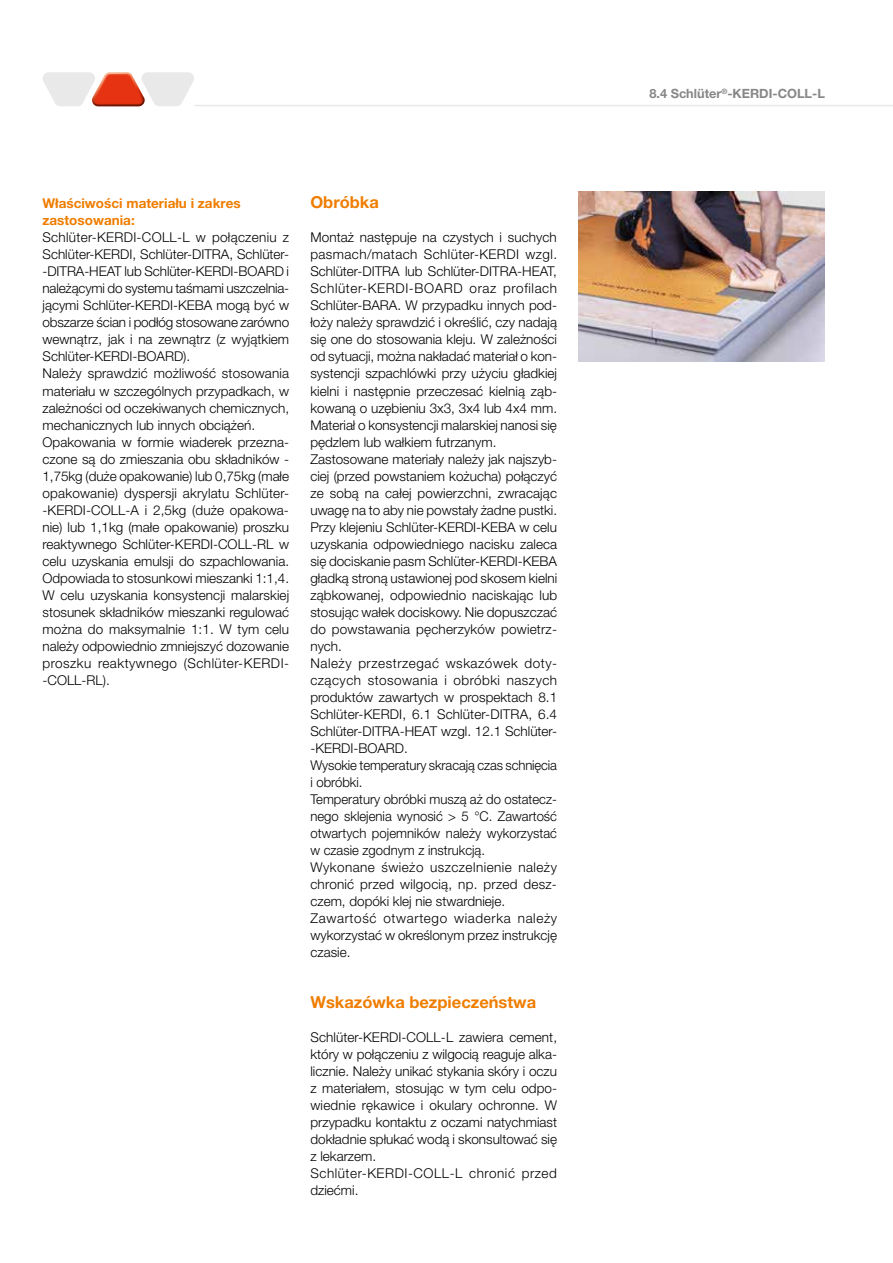
<style>
.page{position:relative;width:893px;height:1263px;background:#fff}
.page>*{position:absolute;margin:0;border:0;box-sizing:border-box;transform-origin:0 0}
.t1{font:700 16.5px "Helvetica Neue LT Pro";color:#ef7d00}
.t2{font:300 13.5px/17px "Helvetica Neue LT Pro";color:#000}
.t3{font:700 13.5px/17px "Helvetica Neue LT Pro";color:#ef7d00}
.t4{font:700 12.75px "Helvetica Neue LT Pro";color:#878787}
</style>
<div class="page">
<hr style="left:194px;top:105px;width:699px;height:1px;background:#e9e9e9">
<svg style="left:43px;top:72px;width:151px;height:34px"></svg>
<img style="left:578px;top:191px;width:247px;height:170px">
<p class="t3" style="left:43px;top:195px;width:200px">Właściwości materiału i zakres zastosowania:</p>
<p class="t2" style="left:43px;top:229px;width:248px">Schlüter-KERDI-COLL-L w połączeniu z Schlüter-KERDI, Schlüter-DITRA, Schlüter--DITRA-HEAT lub Schlüter-KERDI-BOARD i należącymi do systemu taśmami uszczelnia&shy;jącymi Schlüter-KERDI-KEBA mogą być w obszarze ścian i podłóg stosowane zarówno wewnątrz, jak i na zewnątrz (z wyjątkiem Schlüter-KERDI-BOARD).<br>Należy sprawdzić możliwość stosowania materiału w szczególnych przypadkach, w zależności od oczekiwanych chemicznych, mechanicznych lub innych obciążeń.<br>Opakowania w formie wiaderek przezna&shy;czone są do zmieszania obu składników - 1,75kg (duże opakowanie) lub 0,75kg (małe opakowanie) dyspersji akrylatu Schlüter--KERDI-COLL-A i 2,5kg (duże opakowa&shy;nie) lub 1,1kg (małe opakowanie) proszku reaktywnego Schlüter-KERDI-COLL-RL w celu uzyskania emulsji do szpachlowania.<br>Odpowiada to stosunkowi mieszanki 1:1,4.<br>W celu uzyskania konsystencji malarskiej stosunek składników mieszanki regulować można do maksymalnie 1:1. W tym celu należy odpowiednio zmniejszyć dozowanie proszku reaktywnego (Schlüter-KERDI--COLL-RL).</p>
<p class="t1" style="left:310px;top:192px;width:70px">Obróbka</p>
<p class="t2" style="left:310px;top:229px;width:248px">Montaż następuje na czystych i suchych pasmach/matach Schlüter-KERDI wzgl.<br>Schlüter-DITRA lub Schlüter-DITRA-HEAT, Schlüter-KERDI-BOARD oraz profilach Schlüter-BARA. W przypadku innych pod&shy;łoży należy sprawdzić i określić, czy nadają się one do stosowania kleju. W zależności od sytuacji, można nakładać materiał o kon&shy;systencji szpachlówki przy użyciu gładkiej kielni i następnie przeczesać kielnią ząb&shy;kowaną o uzębieniu 3x3, 3x4 lub 4x4 mm.<br>Materiał o konsystencji malarskiej nanosi się pędzlem lub wałkiem futrzanym.<br>Zastosowane materiały należy jak najszyb&shy;ciej (przed powstaniem kożucha) połączyć ze sobą na całej powierzchni, zwracając uwagę na to aby nie powstały żadne pustki.<br>Przy klejeniu Schlüter-KERDI-KEBA w celu uzyskania odpowiedniego nacisku zaleca się dociskanie pasm Schlüter-KERDI-KEBA gładką stroną ustawionej pod skosem kielni ząbkowanej, odpowiednio naciskając lub stosując wałek dociskowy. Nie dopuszczać do powstawania pęcherzyków powietrz&shy;nych.<br>Należy przestrzegać wskazówek doty&shy;czących stosowania i obróbki naszych produktów zawartych w prospektach 8.1<br>Schlüter-KERDI, 6.1 Schlüter-DITRA, 6.4<br>Schlüter-DITRA-HEAT wzgl. 12.1 Schlüter--KERDI-BOARD.<br>Wysokie temperatury skracają czas schnięcia i obróbki.<br>Temperatury obróbki muszą aż do ostatecz&shy;nego sklejenia wynosić &gt; 5 °C. Zawartość otwartych pojemników należy wykorzystać w czasie zgodnym z instrukcją.<br>Wykonane świeżo uszczelnienie należy chronić przed wilgocią, np. przed desz&shy;czem, dopóki klej nie stwardnieje.<br>Zawartość otwartego wiaderka należy wykorzystać w określonym przez instrukcję czasie.</p>
<p class="t1" style="left:310px;top:992px;width:227px">Wskazówka bezpieczeństwa</p>
<p class="t2" style="left:310px;top:1028px;width:248px">Schlüter-KERDI-COLL-L zawiera cement, który w połączeniu z wilgocią reaguje alka&shy;licznie. Należy unikać stykania skóry i oczu z materiałem, stosując w tym celu odpo&shy;wiednie rękawice i okulary ochronne. W przypadku kontaktu z oczami natychmiast dokładnie spłukać wodą i skonsultować się z lekarzem.<br>Schlüter-KERDI-COLL-L chronić przed dziećmi.</p>
<p class="t4" style="left:649px;top:86px;width:177px">8.4 Schlüter<sup>®</sup>-KERDI-COLL-L</p>
</div>
